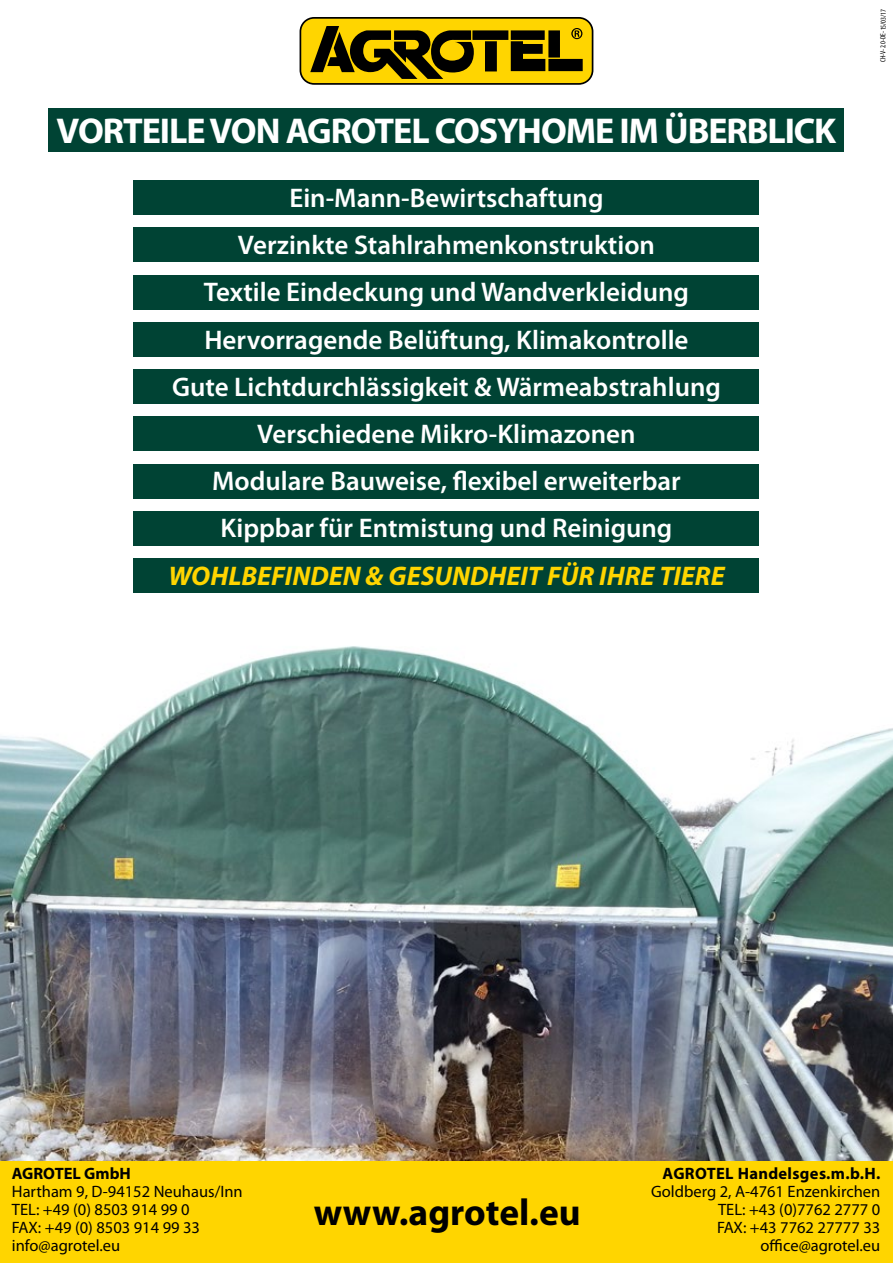
<style>
.page{position:relative;width:893px;height:1263px;background:#fff}
.page>*{position:absolute;margin:0;border:0;box-sizing:border-box;transform-origin:0 0}
.t1{font:700 37.5px "Myriad Pro";color:#000}
.t2{font:700 36px "Myriad Pro";letter-spacing:-.03em;color:#fff}
.t3{font:600 27px/47.2px "Myriad Pro";color:#fff;text-align:center}
.t4{font:italic 700 27px "Myriad Pro";color:#ffd500}
.t5{font:16.5px/18px "Myriad Pro";color:#000;text-align:right}
.t6{font:700 16.5px "Myriad Pro";letter-spacing:.02em;color:#000}
.t7{font:700 16.5px "Myriad Pro";color:#000}
.t8{font:condensed 7.5px "Myriad Pro";color:#000}
</style>
<div class="page">
<div style="left:0;top:1157px;width:893px;height:106px;background:#ffd500"></div>
<svg style="left:300px;top:17px;width:293px;height:68px;background:#927a02"></svg>
<img style="left:0;top:646px;width:893px;height:515px">
<div style="left:49px;top:108px;width:795px;height:44px;background:#004334"></div>
<div style="left:134px;top:322px;width:625px;height:34px;background:#004334"></div>
<div style="left:134px;top:370px;width:625px;height:34px;background:#004334"></div>
<div style="left:134px;top:181px;width:625px;height:34px;background:#004334"></div>
<div style="left:134px;top:228px;width:625px;height:34px;background:#004334"></div>
<div style="left:134px;top:511px;width:625px;height:34px;background:#004334"></div>
<div style="left:134px;top:464px;width:625px;height:34px;background:#004334"></div>
<div style="left:134px;top:275px;width:625px;height:34px;background:#004334"></div>
<div style="left:134px;top:417px;width:625px;height:34px;background:#004334"></div>
<div style="left:134px;top:558px;width:625px;height:34px;background:#004334"></div>
<h2 class="t2" style="left:57px;top:107px;width:781px">VORTEILE VON AGROTEL COSYHOME IM ÜBERBLICK</h2>
<p class="t3" style="left:238px;top:174px;width:419px">Ein-Mann-Bewirtschaftung<br>Verzinkte Stahlrahmenkonstruktion</p>
<p class="t3" style="left:204px;top:268px;width:487px">Textile Eindeckung und Wandverkleidung</p>
<p class="t3" style="left:172px;top:315px;width:550px">Hervorragende Belüftung, Klimakontrolle<br>Gute Lichtdurchlässigkeit &amp; Wärmeabstrahlung</p>
<p class="t3" style="left:257px;top:410px;width:380px">Verschiedene Mikro-Klimazonen</p>
<p class="t3" style="left:212px;top:457px;width:470px">Modulare Bauweise, flexibel erweiterbar</p>
<p class="t3" style="left:221px;top:504px;width:453px">Kippbar für Entmistung und Reinigung</p>
<p class="t4" style="left:168px;top:558px;width:558px">WOHLBEFINDEN &amp; GESUNDHEIT FÜR IHRE TIERE</p>
<p class="t8" style="left:879px;top:62px;width:55px;rotate:-90deg">CH-V-2.0-DE-15/03/17</p>
<p class="t7" style="left:12px;top:1163px;width:121px">AGROTEL GmbH</p>
<p class="t5" style="left:12px;top:1182px;width:232px;text-align:left">Hartham 9, D-94152 Neuhaus/Inn<br>TEL: +49 (0) 8503 914 99 0<br>FAX: +49 (0) 8503 914 99 33 info@agrotel.eu</p>
<h1 class="t1" style="left:314px;top:1187px;width:268px">www.agrotel.eu</h1>
<p class="t6" style="left:663px;top:1163px;width:219px">AGROTEL Handelsges.m.b.H.</p>
<p class="t5" style="left:651px;top:1182px;width:231px">Goldberg 2, A-4761 Enzenkirchen<br>TEL: +43 (0)7762 2777 0<br>FAX: +43 7762 27777 33 office@agrotel.eu</p>
</div>
